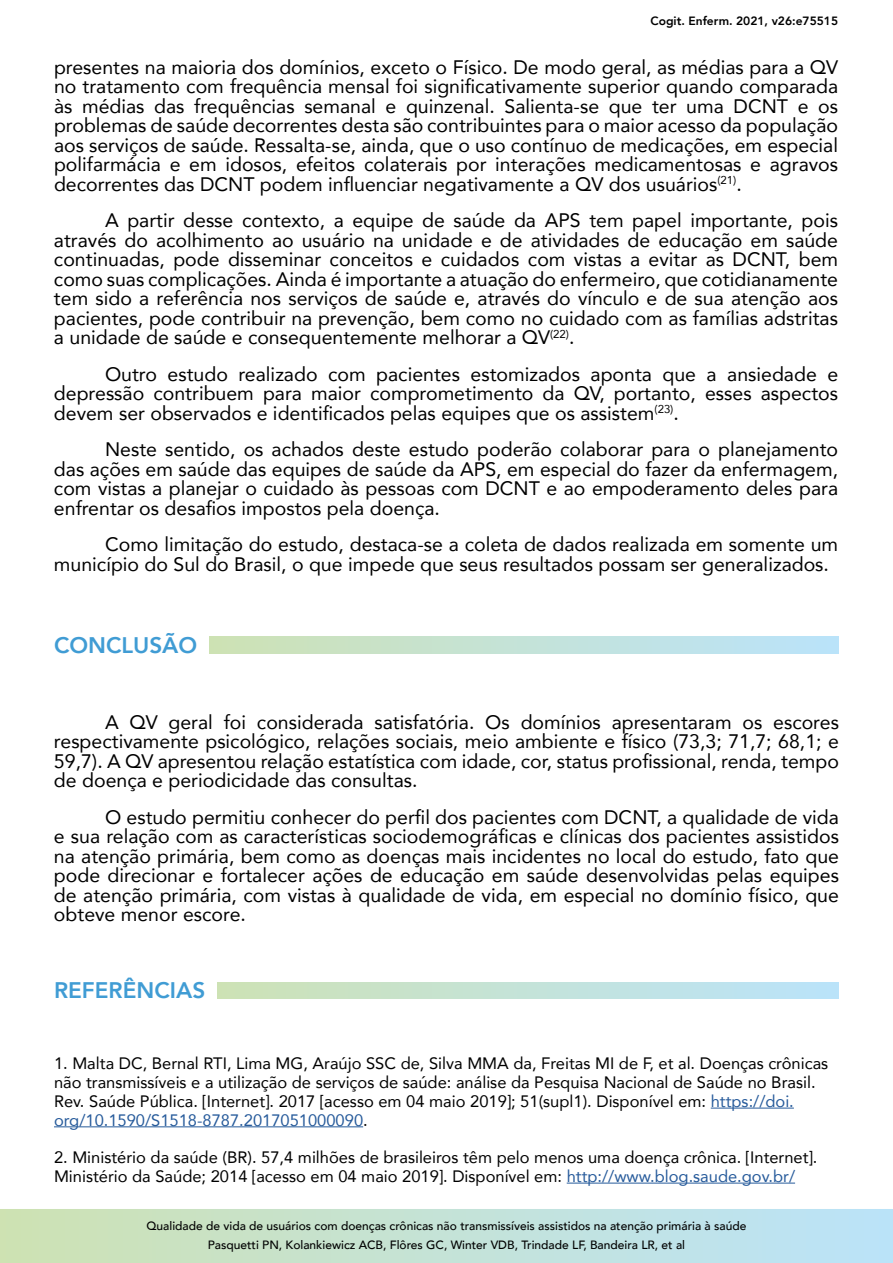
<style>
.page{position:relative;width:893px;height:1263px;background:#fff}
.page>*{position:absolute;margin:0;border:0;box-sizing:border-box;transform-origin:0 0}
.t1{font:800 22.5px "Avenir";color:#409cd4}
.t2{font:19.5px/19.5px "Avenir";color:#000;text-align:justify}
.t3{font:16.5px/18.8px "Avenir";color:#000}
.t4{font:500 12px/18.6px "Avenir";color:#000;text-align:center}
.t5{font:800 12px "Avenir";color:#000}
.s1{color:#275b9b}
</style>
<div class="page">
<div style="left:210px;top:637px;width:629px;height:16px;background:linear-gradient(to right,#cee2b4,#bae3fb)"></div>
<svg style="left:0;top:1209px;width:893px;height:54px"></svg>
<div style="left:218px;top:982px;width:621px;height:17px;background:linear-gradient(to right,#cde2b5,#bae3fb)"></div>
<hr style="left:711px;top:1108px;width:83px;height:1px;background:#275b9b">
<hr style="left:54px;top:1126px;width:309px;height:1px;background:#275b9b">
<hr style="left:567px;top:1183px;width:228px;height:1px;background:#275b9b">
<p class="t5" style="left:650px;top:12px;width:189px">Cogit. Enferm. 2021, v26:e75515</p>
<p class="t2" style="left:54px;top:56px;width:786px">presentes na maioria dos domínios, exceto o Físico. De modo geral, as médias para a QV no tratamento com frequência mensal foi significativamente superior quando comparada às médias das frequências semanal e quinzenal. Salienta-se que ter uma DCNT e os problemas de saúde decorrentes desta são contribuintes para o maior acesso da população aos serviços de saúde. Ressalta-se, ainda, que o uso contínuo de medicações, em especial polifarmácia e em idosos, efeitos colaterais por interações medicamentosas e agravos decorrentes das DCNT podem influenciar negativamente a QV dos usuários<sup>(21)</sup>.</p>
<p class="t2" style="left:54px;top:210px;width:786px;text-indent:51px">A partir desse contexto, a equipe de saúde da APS tem papel importante, pois através do acolhimento ao usuário na unidade e de atividades de educação em saúde continuadas, pode disseminar conceitos e cuidados com vistas a evitar as DCNT, bem como suas complicações. Ainda é importante a atuação do enfermeiro, que cotidianamente tem sido a referência nos serviços de saúde e, através do vínculo e de sua atenção aos pacientes, pode contribuir na prevenção, bem como no cuidado com as famílias adstritas a unidade de saúde e consequentemente melhorar a QV<sup>(22)</sup>.</p>
<p class="t2" style="left:54px;top:363px;width:786px;text-indent:51px">Outro estudo realizado com pacientes estomizados aponta que a ansiedade e depressão contribuem para maior comprometimento da QV, portanto, esses aspectos devem ser observados e identificados pelas equipes que os assistem<sup>(23)</sup>.</p>
<p class="t2" style="left:54px;top:439px;width:786px;text-indent:51px">Neste sentido, os achados deste estudo poderão colaborar para o planejamento das ações em saúde das equipes de saúde da APS, em especial do fazer da enfermagem, com vistas a planejar o cuidado às pessoas com DCNT e ao empoderamento deles para enfrentar os desafios impostos pela doença.</p>
<p class="t2" style="left:54px;top:534px;width:786px;text-indent:51px">Como limitação do estudo, destaca-se a coleta de dados realizada em somente um município do Sul do Brasil, o que impede que seus resultados possam ser generalizados.</p>
<p class="t1" style="left:54px;top:628px;width:145px">CONCLUSÃO</p>
<p class="t2" style="left:54px;top:712px;width:786px;text-indent:51px">A QV geral foi considerada satisfatória. Os domínios apresentaram os escores respectivamente psicológico, relações sociais, meio ambiente e físico (73,3; 71,7; 68,1; e 59,7). A QV apresentou relação estatística com idade, cor, status profissional, renda, tempo de doença e periodicidade das consultas.</p>
<p class="t2" style="left:54px;top:807px;width:787px;text-indent:51px">O estudo permitiu conhecer do perfil dos pacientes com DCNT, a qualidade de vida e sua relação com as características sociodemográficas e clínicas dos pacientes assistidos na atenção primária, bem como as doenças mais incidentes no local do estudo, fato que pode direcionar e fortalecer ações de educação em saúde desenvolvidas pelas equipes de atenção primária, com vistas à qualidade de vida, em especial no domínio físico, que obteve menor escore.</p>
<p class="t1" style="left:54px;top:973px;width:153px">REFERÊNCIAS</p>
<p class="t3" style="left:54px;top:1054px;width:776px">1. Malta DC, Bernal RTI, Lima MG, Araújo SSC de, Silva MMA da, Freitas MI de F, et al. Doenças crônicas não transmissíveis e a utilização de serviços de saúde: análise da Pesquisa Nacional de Saúde no Brasil.<br>Rev. Saúde Pública. [Internet]. 2017 [acesso em 04 maio 2019]; 51(supl1). Disponível em: <span class="s1">https://doi. org/10.1590/S1518-8787.2017051000090</span>.</p>
<p class="t3" style="left:54px;top:1147px;width:765px">2. Ministério da saúde (BR). 57,4 milhões de brasileiros têm pelo menos uma doença crônica. [Internet].<br>Ministério da Saúde; 2014 [acesso em 04 maio 2019]. Disponível em: <span class="s1">http://www.blog.saude.gov.br/</span></p>
<p class="t4" style="left:147px;top:1216px;width:601px">Qualidade de vida de usuários com doenças crônicas não transmissíveis assistidos na atenção primária à saúde<br>Pasquetti PN, Kolankiewicz ACB, Flôres GC, Winter VDB, Trindade LF, Bandeira LR, et al</p>
</div>
